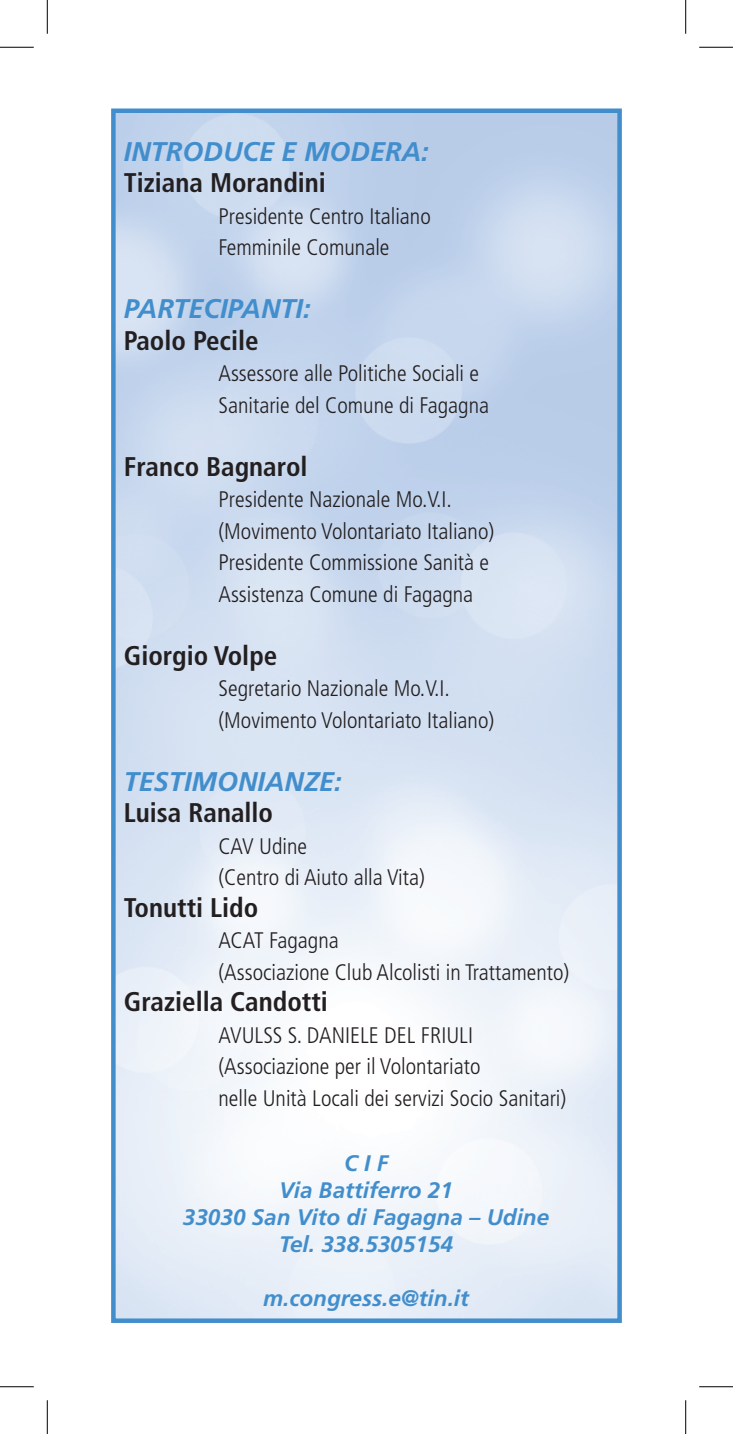
<style>
.page{position:relative;width:733px;height:1434px;background:#fff}
.page>*{position:absolute;margin:0;border:0;box-sizing:border-box;transform-origin:0 0}
.t1{font:700 condensed 27px "Frutiger";color:#231f20}
.t2{font:italic 700 27px "Frutiger";color:#428ecc}
.t3{font:300 condensed 22.5px "Frutiger";color:#231f20}
.t4{font:italic 700 22.5px "Frutiger";color:#428ecc}
</style>
<div class="page">
<div style="left:111px;top:108px;width:510px;height:1215px;border:4px solid #428ecc"></div>
<hr style="left:0;top:47px;width:34px;height:1px;background:#000">
<hr style="left:699px;top:47px;width:33px;height:1px;background:#000">
<hr style="left:0;top:1386px;width:34px;height:1px;background:#000">
<hr style="left:699px;top:1386px;width:33px;height:1px;background:#000">
<hr style="left:47px;top:0;width:1px;height:34px;background:#000">
<hr style="left:47px;top:1400px;width:1px;height:34px;background:#000">
<hr style="left:685px;top:0;width:1px;height:34px;background:#000">
<hr style="left:685px;top:1400px;width:1px;height:34px;background:#000">
<p class="t2" style="left:124px;top:135px;width:306px">INTRODUCE E MODERA:</p>
<p class="t1" style="left:124px;top:167px;width:203px">Tiziana Morandini</p>
<p class="t3" style="left:218px;top:203px;width:214px">Presidente Centro Italiano</p>
<p class="t3" style="left:218px;top:235px;width:172px">Femminile Comunale</p>
<p class="t2" style="left:124px;top:293px;width:188px">PARTECIPANTI:</p>
<p class="t1" style="left:124px;top:324px;width:136px">Paolo Pecile</p>
<p class="t3" style="left:218px;top:361px;width:262px">Assessore alle Politiche Sociali e</p>
<p class="t3" style="left:218px;top:392px;width:272px">Sanitarie del Comune di Fagagna</p>
<p class="t1" style="left:124px;top:450px;width:185px">Franco Bagnarol</p>
<p class="t3" style="left:218px;top:487px;width:235px">Presidente Nazionale Mo.V.I.</p>
<p class="t3" style="left:218px;top:518px;width:277px">(Movimento Volontariato Italiano)</p>
<p class="t3" style="left:218px;top:550px;width:272px">Presidente Commissione Sanità e</p>
<p class="t3" style="left:218px;top:581px;width:256px">Assistenza Comune di Fagagna</p>
<p class="t1" style="left:124px;top:639px;width:155px">Giorgio Volpe</p>
<p class="t3" style="left:218px;top:676px;width:233px">Segretario Nazionale Mo.V.I.</p>
<p class="t3" style="left:218px;top:707px;width:277px">(Movimento Volontariato Italiano)</p>
<p class="t2" style="left:124px;top:765px;width:219px">TESTIMONIANZE:</p>
<p class="t1" style="left:124px;top:797px;width:151px">Luisa Ranallo</p>
<p class="t3" style="left:218px;top:833px;width:90px">CAV Udine</p>
<p class="t3" style="left:218px;top:865px;width:208px">(Centro di Aiuto alla Vita)</p>
<p class="t1" style="left:124px;top:891px;width:136px">Tonutti Lido</p>
<p class="t3" style="left:218px;top:928px;width:122px">ACAT Fagagna</p>
<p class="t3" style="left:218px;top:959px;width:352px">(Associazione Club Alcolisti in Trattamento)</p>
<p class="t1" style="left:124px;top:986px;width:205px">Graziella Candotti</p>
<p class="t3" style="left:218px;top:1022px;width:256px">AVULSS S. DANIELE DEL FRIULI</p>
<p class="t3" style="left:218px;top:1054px;width:263px">(Associazione per il Volontariato</p>
<p class="t3" style="left:218px;top:1085px;width:349px">nelle Unità Locali dei servizi Socio Sanitari)</p>
<p class="t4" style="left:344px;top:1150px;width:45px">C I F</p>
<p class="t4" style="left:279px;top:1177px;width:175px">Via Battiferro 21</p>
<p class="t4" style="left:183px;top:1204px;width:367px">33030 San Vito di Fagagna – Udine</p>
<p class="t4" style="left:279px;top:1231px;width:175px">Tel. 338.5305154</p>
<p class="t4" style="left:263px;top:1285px;width:207px">m.congress.e@tin.it</p>
</div>
